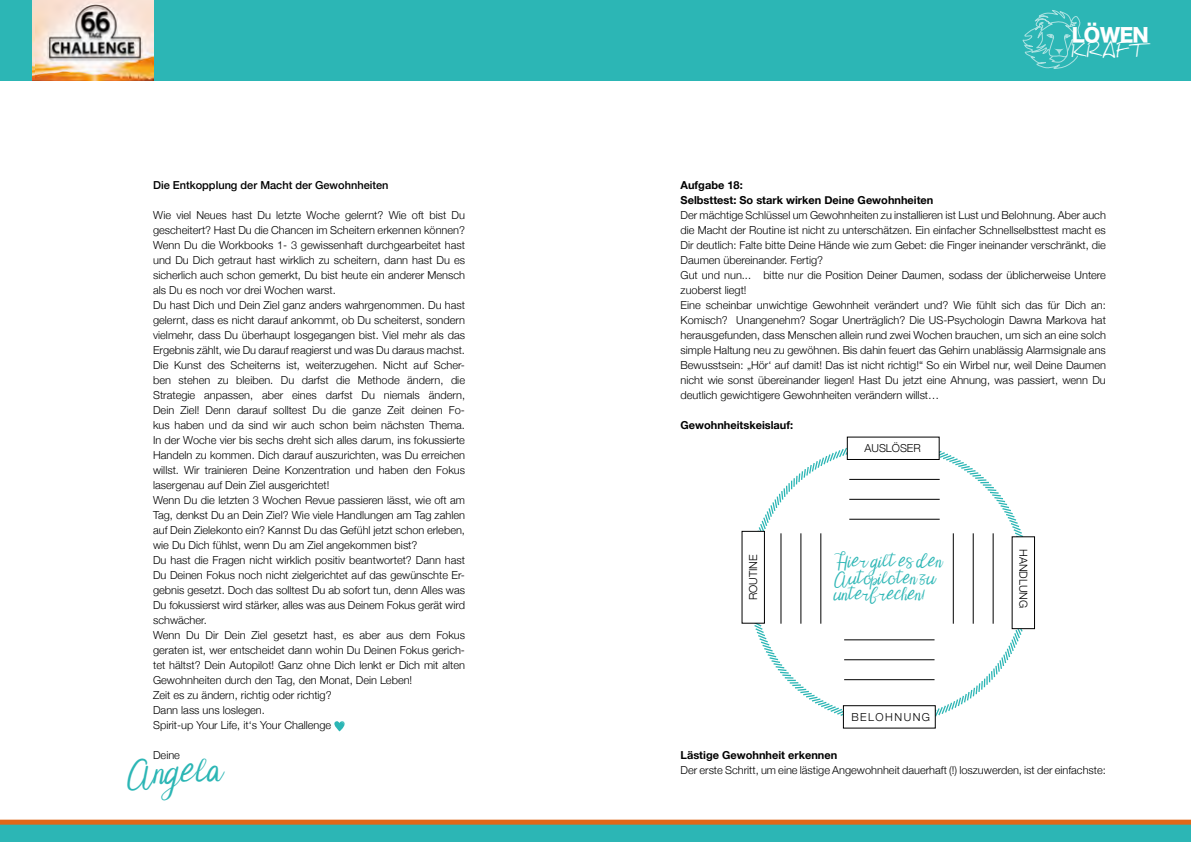
<style>
.page{position:relative;width:1191px;height:842px;background:#fff}
.page>*{position:absolute;margin:0;border:0;box-sizing:border-box;transform-origin:0 0}
.t1{font:27px "Warm Snow";color:#2cb6b5}
.t2{font:18.7px "Hira Kaku Std N W8";letter-spacing:-.04em;color:#fff}
.t3{font:18.4px "Daniel";color:#fff}
.t4{font:14px/16.8px "Warm Snow";color:#2cb6b5}
.t5{font:300 11px/15px "Helvetica Neue";color:#000;text-align:justify}
.t6{font:700 11px "Helvetica Neue";color:#000}
.t7{font:500 11px "Helvetica Neue";color:#000}
.t8{font:300 11px "Helvetica Neue";letter-spacing:.135em;color:#000}
</style>
<div class="page">
<div style="left:0;top:0;width:1191px;height:81px;background:#2cb6b5"></div>
<svg style="left:0;top:820px;width:1191px;height:22px;background:#52a593"></svg>
<svg style="left:1022px;top:10px;width:59px;height:59px"></svg>
<img style="left:32px;top:0;width:4px;height:81px">
<svg style="left:334px;top:721px;width:11px;height:10px"></svg>
<img style="left:36px;top:0;width:117px;height:81px">
<svg style="left:746px;top:440px;width:286px;height:286px"></svg>
<div style="left:847px;top:437px;width:92px;height:22px;background:#fff"></div>
<div style="left:846px;top:437px;width:93px;height:23px;border:1px solid #000"></div>
<div style="left:1012px;top:537px;width:22px;height:92px;background:#fff"></div>
<div style="left:1011px;top:536px;width:24px;height:93px;border:1px solid #000"></div>
<div style="left:843px;top:706px;width:92px;height:22px;background:#fff"></div>
<div style="left:843px;top:705px;width:92px;height:24px;border:1px solid #000"></div>
<div style="left:742px;top:531px;width:22px;height:92px;background:#fff"></div>
<div style="left:741px;top:531px;width:24px;height:93px;border:1px solid #000"></div>
<hr style="left:849px;top:479px;width:90px;height:1px;background:#000">
<hr style="left:844px;top:639px;width:90px;height:1px;background:#000">
<hr style="left:780px;top:533px;width:1px;height:91px;background:#000">
<hr style="left:952px;top:533px;width:1px;height:91px;background:#000">
<hr style="left:849px;top:499px;width:90px;height:1px;background:#000">
<hr style="left:844px;top:659px;width:90px;height:1px;background:#000">
<hr style="left:800px;top:533px;width:1px;height:91px;background:#000">
<hr style="left:972px;top:533px;width:1px;height:91px;background:#000">
<hr style="left:849px;top:519px;width:90px;height:1px;background:#000">
<hr style="left:844px;top:679px;width:90px;height:1px;background:#000">
<hr style="left:820px;top:533px;width:1px;height:91px;background:#000">
<hr style="left:992px;top:533px;width:1px;height:91px;background:#000">
<h2 class="t2" style="left:1071px;top:24px;width:78px">LÖWEN</h2>
<h3 class="t3" style="left:1071px;top:40px;width:75px">KRAFT</h3>
<p class="t7" style="left:153px;top:177px;width:237px">Die Entkopplung der Macht der Gewohnheiten</p>
<p class="t5" style="left:153px;top:207px;width:313px">Wie viel Neues hast Du letzte Woche gelernt? Wie oft bist Du gescheitert? Hast Du die Chancen im Scheitern erkennen können?<br>Wenn Du die Workbooks 1- 3 gewissenhaft durchgearbeitet hast und Du Dich getraut hast wirklich zu scheitern, dann hast Du es sicherlich auch schon gemerkt, Du bist heute ein anderer Mensch als Du es noch vor drei Wochen warst.</p>
<p class="t5" style="left:153px;top:297px;width:313px">Du hast Dich und Dein Ziel ganz anders wahrgenommen. Du hast gelernt, dass es nicht darauf ankommt, ob Du scheiterst, sondern vielmehr, dass Du überhaupt losgegangen bist. Viel mehr als das Ergebnis zählt, wie Du darauf reagierst und was Du daraus machst.</p>
<p class="t5" style="left:153px;top:357px;width:313px">Die Kunst des Scheiterns ist, weiterzugehen. Nicht auf Scher&shy;ben stehen zu bleiben. Du darfst die Methode ändern, die Strategie anpassen, aber eines darfst Du niemals ändern, Dein Ziel! Denn darauf solltest Du die ganze Zeit deinen Fo&shy;kus haben und da sind wir auch schon beim nächsten Thema.<br>In der Woche vier bis sechs dreht sich alles darum, ins fokussierte Handeln zu kommen. Dich darauf auszurichten, was Du erreichen willst. Wir trainieren Deine Konzentration und haben den Fokus lasergenau auf Dein Ziel ausgerichtet!</p>
<p class="t5" style="left:153px;top:492px;width:313px">Wenn Du die letzten 3 Wochen Revue passieren lässt, wie oft am Tag, denkst Du an Dein Ziel? Wie viele Handlungen am Tag zahlen auf Dein Zielekonto ein? Kannst Du das Gefühl jetzt schon erleben, wie Du Dich fühlst, wenn Du am Ziel angekommen bist?</p>
<p class="t5" style="left:153px;top:552px;width:313px">Du hast die Fragen nicht wirklich positiv beantwortet? Dann hast Du Deinen Fokus noch nicht zielgerichtet auf das gewünschte Er&shy;gebnis gesetzt. Doch das solltest Du ab sofort tun, denn Alles was Du fokussierst wird stärker, alles was aus Deinem Fokus gerät wird schwächer.</p>
<p class="t5" style="left:153px;top:627px;width:313px">Wenn Du Dir Dein Ziel gesetzt hast, es aber aus dem Fokus geraten ist, wer entscheidet dann wohin Du Deinen Fokus gerich&shy;tet hältst? Dein Autopilot! Ganz ohne Dich lenkt er Dich mit alten Gewohnheiten durch den Tag, den Monat, Dein Leben!</p>
<p class="t5" style="left:153px;top:687px;width:180px">Zeit es zu ändern, richtig oder richtig?</p>
<p class="t5" style="left:153px;top:702px;width:113px">Dann lass uns loslegen.</p>
<p class="t5" style="left:153px;top:717px;width:180px">Spirit-up Your Life, it‘s Your Challenge</p>
<p class="t5" style="left:153px;top:747px;width:28px">Deine</p>
<p class="t6" style="left:680px;top:177px;width:64px">Aufgabe 18:</p>
<p class="t6" style="left:680px;top:192px;width:254px">Selbsttest: So stark wirken Deine Gewohnheiten</p>
<p class="t5" style="left:680px;top:207px;width:427px">Der mächtige Schlüssel um Gewohnheiten zu installieren ist Lust und Belohnung. Aber auch die Macht der Routine ist nicht zu unterschätzen. Ein einfacher Schnellselbsttest macht es Dir deutlich: Falte bitte Deine Hände wie zum Gebet: die Finger ineinander verschränkt, die Daumen übereinander. Fertig?</p>
<p class="t5" style="left:680px;top:267px;width:427px">Gut und nun... bitte nur die Position Deiner Daumen, sodass der üblicherweise Untere zuoberst liegt!</p>
<p class="t5" style="left:680px;top:297px;width:427px">Eine scheinbar unwichtige Gewohnheit verändert und? Wie fühlt sich das für Dich an:<br>Komisch? Unangenehm? Sogar Unerträglich? Die US-Psychologin Dawna Markova hat herausgefunden, dass Menschen allein rund zwei Wochen brauchen, um sich an eine solch simple Haltung neu zu gewöhnen. Bis dahin feuert das Gehirn unablässig Alarmsignale ans Bewusstsein: „Hör‘ auf damit! Das ist nicht richtig!“ So ein Wirbel nur, weil Deine Daumen nicht wie sonst übereinander liegen! Hast Du jetzt eine Ahnung, was passiert, wenn Du deutlich gewichtigere Gewohnheiten verändern willst…</p>
<p class="t6" style="left:680px;top:417px;width:114px">Gewohnheitskeislauf:</p>
<p class="t5" style="left:864px;top:440px;width:58px">AUSLÖSER</p>
<p class="t5" style="left:1031px;top:549px;width:61px;rotate:90deg">HANDLUNG</p>
<p class="t5" style="left:745px;top:600px;width:47px;rotate:-90deg">ROUTINE</p>
<p class="t4" style="left:834px;top:553px;width:110px">Hier gilt es den<br>Autopiloten zu unterbrechen!</p>
<p class="t8" style="left:851px;top:708px;width:80px">BELOHNUNG</p>
<p class="t6" style="left:680px;top:747px;width:158px">Lästige Gewohnheit erkennen</p>
<p class="t1" style="left:128px;top:758px;width:98px">Angela</p>
<p class="t5" style="left:680px;top:762px;width:427px">Der erste Schritt, um eine lästige Angewohnheit dauerhaft (!) loszuwerden, ist der einfachste:</p>
</div>
